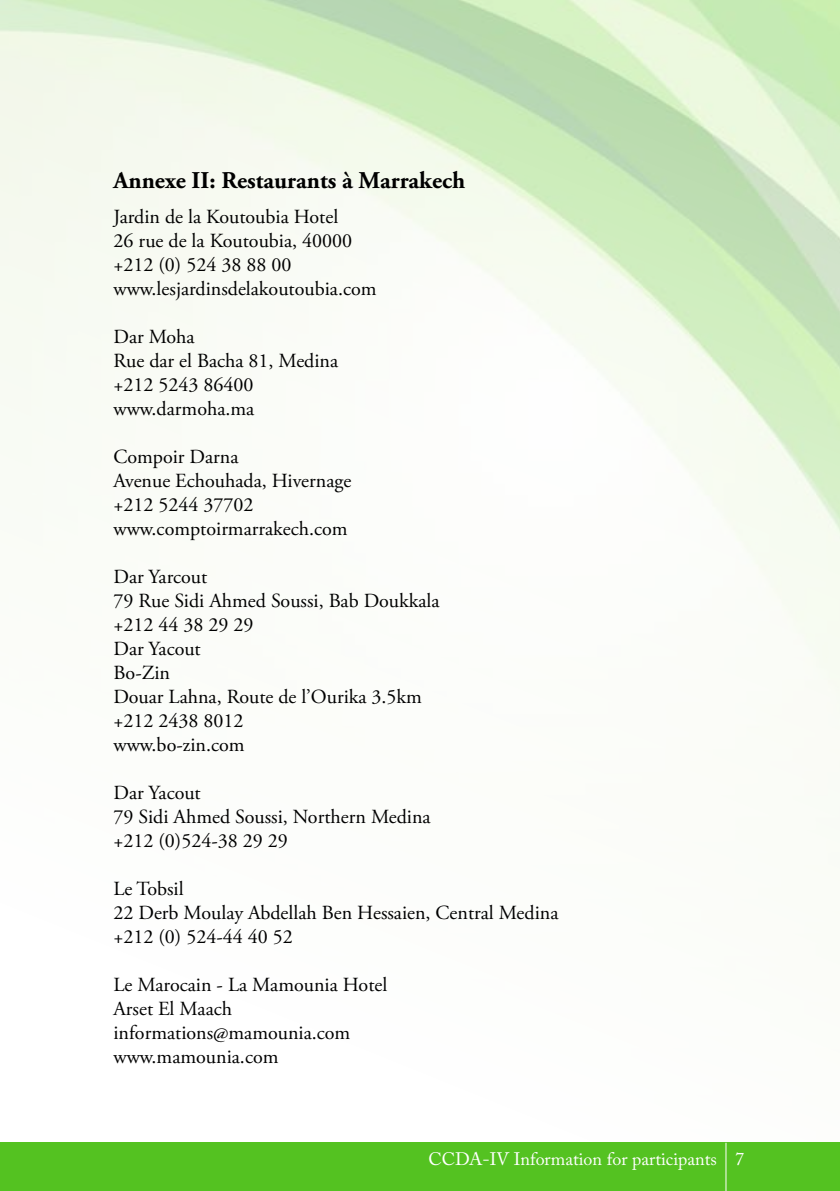
<style>
.page{position:relative;width:840px;height:1191px;background:#fff}
.page>*{position:absolute;margin:0;border:0;box-sizing:border-box;transform-origin:0 0}
.t1{font:700 24px "Adobe Garamond Pro";color:#000}
.t2{font:20px/24px "Adobe Garamond Pro";color:#000}
.t3{font:18px "Adobe Caslon Pro";color:#fff}
</style>
<div class="page">
<div style="left:0;top:1142px;width:839px;height:49px;background:#54c221"></div>
<hr style="left:725px;top:1142px;width:1px;height:49px;background:#fff">
<p class="t1" style="left:113px;top:166px;width:353px">Annexe II: Restaurants à Marrakech</p>
<p class="t2" style="left:113px;top:205px;width:264px">Jardin de la Koutoubia Hotel<br>26 rue de la Koutoubia, 40000 +212 (0) 524 38 88 00 www.lesjardinsdelakoutoubia.com</p>
<p class="t2" style="left:113px;top:325px;width:226px">Dar Moha<br>Rue dar el Bacha 81, Medina +212 5243 86400 www.darmoha.ma</p>
<p class="t2" style="left:113px;top:445px;width:239px">Compoir Darna<br>Avenue Echouhada, Hivernage +212 5244 37702 www.comptoirmarrakech.com</p>
<p class="t2" style="left:113px;top:565px;width:327px">Dar Yarcout<br>79 Rue Sidi Ahmed Soussi, Bab Doukkala +212 44 38 29 29<br>Dar Yacout<br>Bo-Zin<br>Douar Lahna, Route de l’Ourika 3.5km +212 2438 8012<br>www.bo-zin.com</p>
<p class="t2" style="left:113px;top:781px;width:318px">Dar Yacout<br>79 Sidi Ahmed Soussi, Northern Medina +212 (0)524-38 29 29</p>
<p class="t2" style="left:113px;top:877px;width:446px">Le Tobsil<br>22 Derb Moulay Abdellah Ben Hessaien, Central Medina +212 (0) 524-44 40 52</p>
<p class="t2" style="left:113px;top:973px;width:275px">Le Marocain - La Mamounia Hotel<br>Arset El Maach informations@mamounia.com www.mamounia.com</p>
<p class="t3" style="left:428px;top:1148px;width:317px">CCDA-IV Information for participants<sup>7</sup> 7</p>
</div>
